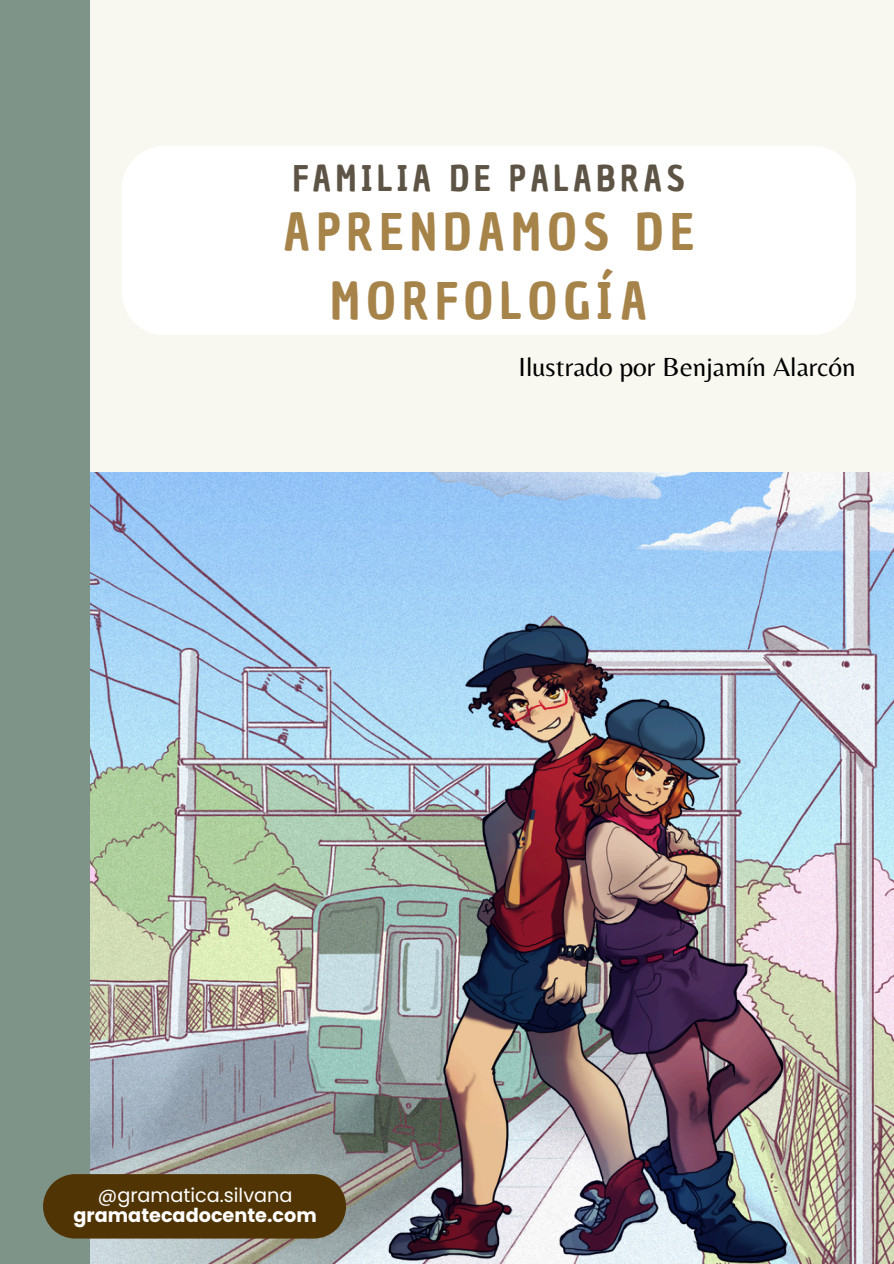
<style>
.page{position:relative;width:894px;height:1264px;background:#fff}
.page>*{position:absolute;margin:0;border:0;box-sizing:border-box;transform-origin:0 0}
.t1{font:49.2px/68.7px "Chau Philomene One";letter-spacing:.135em;color:#a68349;text-align:center}
.t2{font:34.5px "Chau Philomene One";letter-spacing:.135em;color:#5d5446}
.t3{font:27.3px "Belleza";color:#000}
.t4{font:700 19.2px "Poppins";color:#fff}
.t5{font:19.2px "Poppins";color:#fff}
</style>
<div class="page">
<div style="left:0;top:0;width:893px;height:1263px;background:#f8f8f0"></div>
<img style="left:89px;top:472px;width:804px;height:791px">
<div style="left:0;top:0;width:89px;height:1263px;background:#7f9488"></div>
<img style="left:313px;top:599px;width:580px;height:664px">
<div style="left:122px;top:146px;width:733px;height:189px;background:#fff"></div>
<div style="left:43px;top:1174px;width:303px;height:64px;background:#503404"></div>
<h1 class="t2" style="left:293px;top:155px;width:393px">FAMILIA DE PALABRAS</h1>
<h3 class="t1" style="left:283px;top:198px;width:412px">APRENDAMOS DE<br>MORFOLOGÍA</h3>
<p class="t3" style="left:518px;top:350px;width:338px">Ilustrado por Benjamín Alarcón</p>
<p class="t5" style="left:98px;top:1182px;width:196px">@gramatica.silvana</p>
<p class="t4" style="left:74px;top:1201px;width:244px">gramatecadocente.com</p>
</div>
